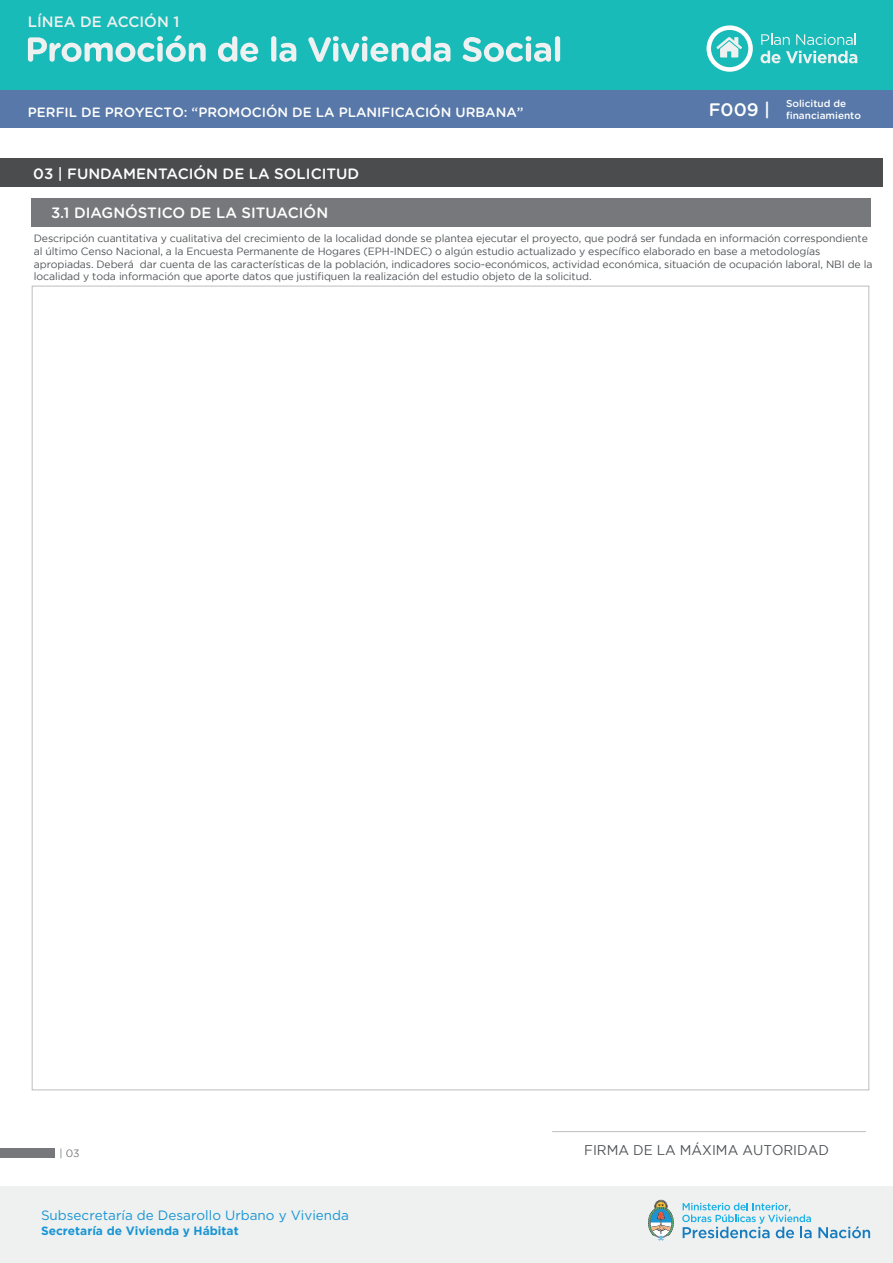
<style>
.page{position:relative;width:893px;height:1263px;background:#fff}
.page>*{position:absolute;margin:0;border:0;box-sizing:border-box;transform-origin:0 0}
.t1{font:500 18.15px "Gotham Rounded";color:#fff}
.t2{font:500 15px "Gotham Rounded";color:#fff}
.t3{font:500 15px "Gotham";color:#edf1f1}
.t4{font:14.1px "Gotham";color:#505457;scale:.96 1}
.t5{font:500 13.5px "Gotham Rounded";color:#fff}
.t6{font:13.5px "Gotham";color:#1a95d4}
.t7{font:700 12px "Gotham";color:#1a95d4}
.t8{font:10.5px/12.6px "Gotham";letter-spacing:-.01em;color:#505457}
.t9{font:10.5px "Gotham";color:#76787b}
.t10{font:500 10.05px/12px "Gotham Rounded";color:#fff}
</style>
<div class="page">
<hr style="left:552px;top:1131px;width:314px;height:1px;background:#bcbdc0">
<div style="left:0;top:0;width:893px;height:90px;background:#18bbb7"></div>
<svg style="left:761px;top:34px;width:29px;height:11px"></svg>
<svg style="left:796px;top:34px;width:60px;height:11px"></svg>
<svg style="left:760px;top:51px;width:97px;height:12px"></svg>
<div style="left:706px;top:25px;width:47px;height:47px;border:4px solid #fff;border-radius:50%"></div>
<svg style="left:716px;top:37px;width:26px;height:21px"></svg>
<svg style="left:28px;top:35px;width:178px;height:27px"></svg>
<svg style="left:218px;top:36px;width:40px;height:26px"></svg>
<div style="left:271px;top:36px;width:5px;height:26px;background:#edf1f1;border-radius:3px"></div>
<svg style="left:279px;top:43px;width:17px;height:19px"></svg>
<svg style="left:308px;top:36px;width:142px;height:26px"></svg>
<svg style="left:463px;top:36px;width:88px;height:26px"></svg>
<div style="left:555px;top:36px;width:5px;height:26px;background:#edf1f1;border-radius:3px"></div>
<div style="left:0;top:1186px;width:893px;height:77px;background:#eef1f0"></div>
<svg style="left:682px;top:1203px;width:130px;height:35px"></svg>
<svg style="left:818px;top:1226px;width:52px;height:12px"></svg>
<svg style="left:648px;top:1199px;width:26px;height:41px"></svg>
<div style="left:31px;top:198px;width:839px;height:28px;background:#76787b"></div>
<div style="left:0;top:1148px;width:54px;height:10px;background:#76787b"></div>
<div style="left:0;top:90px;width:893px;height:38px;background:#5778a8"></div>
<div style="left:0;top:158px;width:882px;height:28px;background:#4b4c4d"></div>
<h2 class="t3" style="left:28px;top:13px;width:153px">LÍNEA DE ACCIÓN 1</h2>
<p class="t5" style="left:28px;top:102px;width:497px">PERFIL DE PROYECTO: “PROMOCIÓN DE LA PLANIFICACIÓN URBANA”</p>
<h1 class="t1" style="left:709px;top:97px;width:63px">F009 |</h1>
<p class="t10" style="left:786px;top:97px;width:77px">Solicitud de financiamiento</p>
<h2 class="t2" style="left:33px;top:163px;width:327px">03 | FUNDAMENTACIÓN DE LA SOLICITUD</h2>
<h2 class="t2" style="left:51px;top:202px;width:279px">3.1 DIAGNÓSTICO DE LA SITUACIÓN</h2>
<p class="t8" style="left:34px;top:232px;width:840px">Descripción cuantitativa y cualitativa del crecimiento de la localidad donde se plantea ejecutar el proyecto, que podrá ser fundada en información correspondiente al último Censo Nacional, a la Encuesta Permanente de Hogares (EPH-INDEC) o algún estudio actualizado y específico elaborado en base a metodologías apropiadas. Deberá dar cuenta de las características de la población, indicadores socio-económicos, actividad económica, situación de ocupación laboral, NBI de la localidad y toda información que aporte datos que justifiquen la realización del estudio objeto de la solicitud.</p>
<p class="t9" style="left:59px;top:1147px;width:22px">| 03</p>
<p class="t6" style="left:41px;top:1207px;width:309px">Subsecretaría de Desarollo Urbano y Vivienda</p>
<p class="t7" style="left:41px;top:1222px;width:199px">Secretaría de Vivienda y Hábitat</p>
<h3 class="t4" style="left:584px;top:1142px;width:257px">FIRMA DE LA MÁXIMA AUTORIDAD</h3>
</div>
